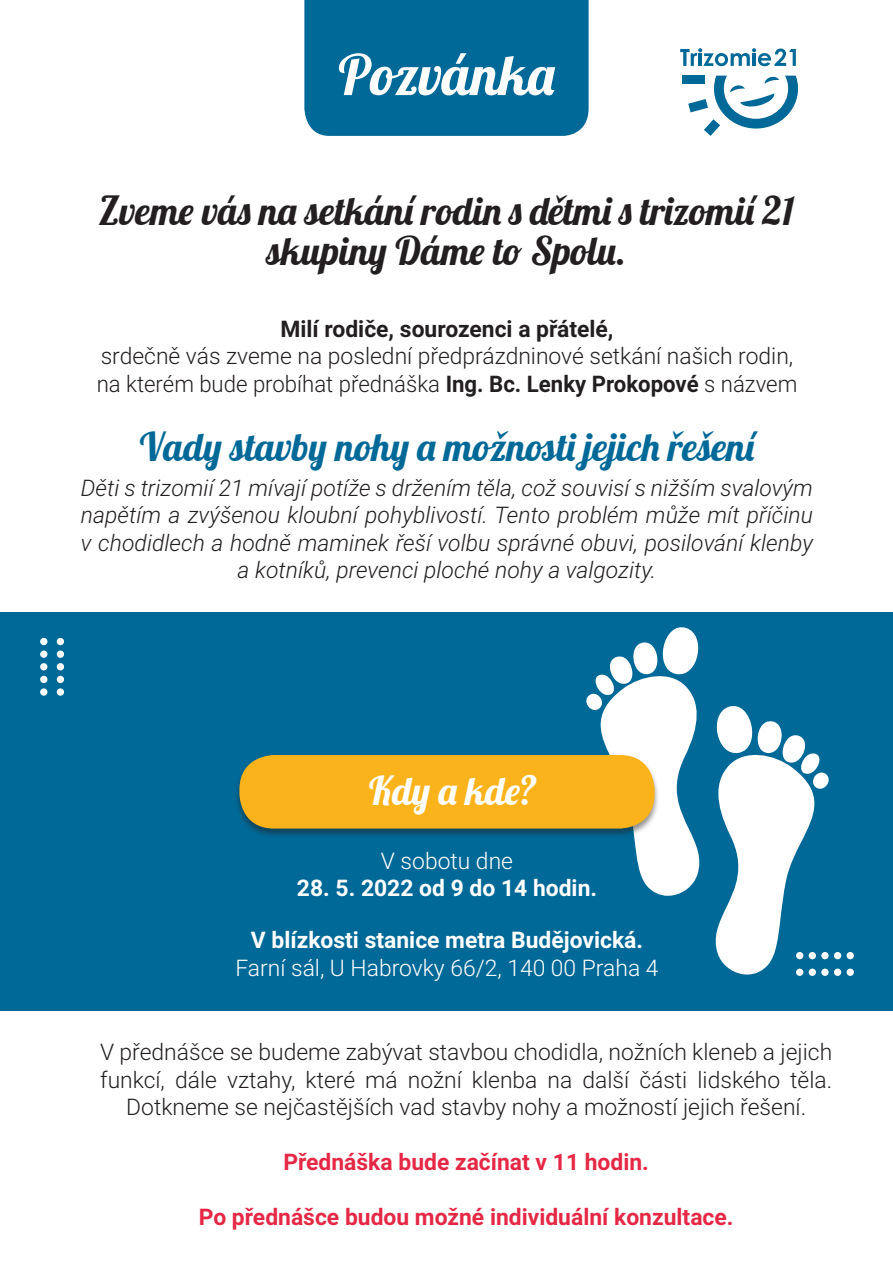
<style>
.page{position:relative;width:893px;height:1263px;background:#fff}
.page>*{position:absolute;margin:0;border:0;box-sizing:border-box;transform-origin:0 0}
.t1{font:55.8px "Lobster";color:#fff}
.t2{font:38.7px/40.5px "Lobster";color:#231f20;text-align:center}
.t3{font:38.7px "Lobster";color:#006997}
.t4{font:38.7px "Lobster";color:#fff}
.t5{font:300 22.8px/27.5px "Roboto";color:#231f20}
.t6{font:italic 300 22.8px/27.5px "Roboto";color:#231f20;text-align:center}
.t7{font:700 22.8px "Roboto";color:#e52845}
.t8{font:700 22.8px "Roboto";color:#fff}
.t9{font:300 22.8px "Roboto";color:#fff}
.t10{font:700 22.8px "Roboto";color:#231f20}
.s1{font-weight:700}
</style>
<div class="page">
<div style="left:682px;top:75px;width:22px;height:9px;background:#006997"></div>
<svg style="left:688px;top:76px;width:110px;height:60px"></svg>
<svg style="left:680px;top:48px;width:116px;height:18px"></svg>
<div style="left:304px;top:0;width:285px;height:136px;background:#006997"></div>
<div style="left:0;top:612px;width:893px;height:399px;background:#006997"></div>
<div style="left:234px;top:754px;width:426px;height:85px;background:#231f20;opacity:.5"></div>
<div style="left:239px;top:755px;width:416px;height:73px;background:#fbb31c;border-radius:34px"></div>
<svg style="left:40px;top:638px;width:24px;height:58px"></svg>
<svg style="left:581px;top:627px;width:273px;height:349px"></svg>
<h1 class="t1" style="left:338px;top:39px;width:219px">Pozvánka</h1>
<h2 class="t2" style="left:99px;top:195px;width:697px">Zveme vás na setkání rodin s dětmi s trizomií 21 skupiny Dáme to Spolu.</h2>
<p class="t10" style="left:280px;top:313px;width:335px">Milí rodiče, sourozenci a přátelé,</p>
<p class="t5" style="left:97px;top:342px;width:702px">srdečně vás zveme na poslední předprázdninové setkání našich rodin, na kterém bude probíhat přednáška <span class="s1">Ing. Bc. Lenky Prokopové</span> s názvem</p>
<h2 class="t3" style="left:140px;top:422px;width:618px">Vady stavby nohy a možnosti jejich řešení</h2>
<p class="t6" style="left:81px;top:473px;width:734px">Děti s trizomií 21 mívají potíže s držením těla, což souvisí s nižším svalovým napětím a zvýšenou kloubní pohyblivostí. Tento problém může mít příčinu v chodidlech a hodně maminek řeší volbu správné obuvi, posilování klenby a kotníků, prevenci ploché nohy a valgozity.</p>
<h2 class="t4" style="left:369px;top:766px;width:169px">Kdy a kde?</h2>
<p class="t9" style="left:381px;top:844px;width:134px">V sobotu dne</p>
<p class="t8" style="left:297px;top:872px;width:302px">28. 5. 2022 od 9 do 14 hodin.</p>
<p class="t8" style="left:251px;top:924px;width:394px">V blízkosti stanice metra Budějovická.</p>
<p class="t9" style="left:235px;top:952px;width:424px">Farní sál, U Habrovky 66/2, 140 00 Praha 4</p>
<p class="t5" style="left:100px;top:1037px;width:734px;text-align:center">V přednášce se budeme zabývat stavbou chodidla, nožních kleneb a jejich funkcí, dále vztahy, které má nožní klenba na další části lidského těla.<br>Dotkneme se nejčastějších vad stavby nohy a možností jejich řešení.</p>
<p class="t7" style="left:283px;top:1146px;width:367px">Přednáška bude začínat v 11 hodin.</p>
<p class="t7" style="left:199px;top:1201px;width:536px">Po přednášce budou možné individuální konzultace.</p>
</div>
